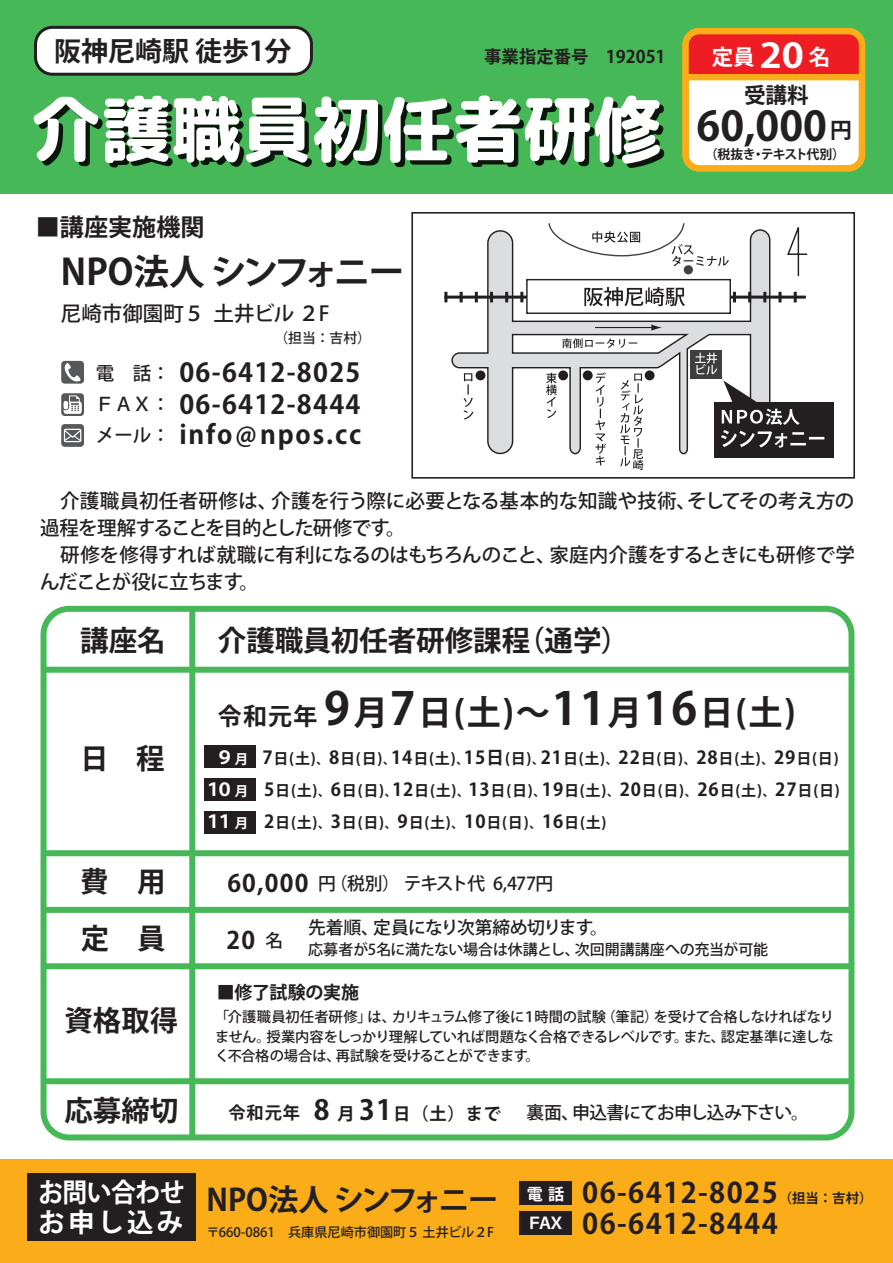
<style>
.page{position:relative;width:893px;height:1263px;background:#fff}
.page>*{position:absolute;margin:0;border:0;box-sizing:border-box;transform-origin:0 0}
.t1{font:700 40.5px "Koz Go Pro";color:#231f20}
.t2{font:700 35.7px "Koz Go Pro";letter-spacing:-.03em;color:#231f20}
.t3{font:700 34.2px "Koz Go Pro";color:#231f20}
.t4{font:700 30.3px "Koz Go Pro";letter-spacing:-.015em;color:#231f20}
.t5{font:700 28.5px "Koz Go Pro";color:#231f20}
.t6{font:700 28.05px/31.3px "Koz Go Pro";letter-spacing:.05em;color:#231f20}
.t7{font:700 27px "Koz Go Pro";color:#231f20}
.t8{font:700 26.4px "Koz Go Pro";letter-spacing:-.025em;color:#fff;scale:.94 1}
.t9{font:700 25.95px/32.4px "Koz Go Pro";letter-spacing:.05em;color:#231f20}
.t10{font:700 25.95px "Koz Go Pro";letter-spacing:.07em;color:#231f20}
.t11{font:700 24.15px "Koz Go Pro";color:#231f20}
.t12{font:700 24px "Koz Go Pro";color:#231f20}
.t13{font:700 21.6px/37.7px "Koz Go Pro";color:#fff;text-align:center}
.t14{font:500 20.55px "Koz Go Pro";color:#231f20}
.t15{font:500 19.5px/27px "Koz Go Pro";letter-spacing:-.02em;color:#231f20}
.t16{font:500 18.45px "Koz Go Pro";color:#231f20}
.t17{font:700 18px "Koz Go Pro";letter-spacing:-.025em;color:#231f20}
.t18{font:500 17.85px "Koz Go Pro";letter-spacing:-.05em;color:#231f20}
.t19{font:700 17.85px/31.2px "Koz Go Pro";color:#fff;text-align:right}
.t20{font:700 17.4px "Koz Go Pro";color:#231f20}
.t21{font:700 17.25px "Koz Go Pro";letter-spacing:.05em;color:#231f20}
.t22{font:700 16.05px/29.4px "Koz Go Pro";color:#fff}
.t23{font:700 15px/31.2px "Koz Go Pro";color:#231f20}
.t24{font:500 15px "Koz Go Pro";letter-spacing:-.01em;color:#231f20}
.t25{font:500 14.25px/19.5px "Koz Go Pro";letter-spacing:-.015em;color:#231f20;text-align:justify}
.t26{font:500 13.8px "Koz Go Pro";color:#231f20}
.t27{font:500 13.2px "Koz Go Pro";color:#231f20}
.t28{font:700 12.9px "Koz Go Pro";letter-spacing:-.07em;color:#231f20}
.s1{font-size:33.9px}
.s2{color:#231f20}
.s3{font-size:21.75px}
.s4{font-size:24px}
.s5{font-size:45px}
.s6{font-size:17.85px}
.s7{font-size:12px}
.s8{font-size:13.5px}
.s9{font-size:17.85px;color:#fff}
.s10{font-size:13.5px;color:#fff}
.s11{font-weight:700;font-size:24px}
.s12{font-weight:500;font-size:17.85px}
.s13{font-size:27.6px}
.s14{font-size:13.35px}
</style>
<div class="page">
<div style="left:0;top:0;width:893px;height:194px;background:#46b857"></div>
<div style="left:0;top:1160px;width:893px;height:103px;background:#faad19"></div>
<div style="left:686px;top:31px;width:176px;height:137px;background:#fff;border-radius:14px"></div>
<div style="left:689px;top:35px;width:169px;height:39px;background:#ee1d23"></div>
<div style="left:682px;top:28px;width:183px;height:144px;border:6px solid #faad19;border-radius:14px"></div>
<div style="left:36px;top:27px;width:275px;height:47px;background:#fff;border-radius:17px"></div>
<div style="left:34px;top:26px;width:279px;height:50px;border:3px solid #231f20;border-radius:17px"></div>
<div style="left:686px;top:74px;width:176px;height:6px;background:#faad19"></div>
<div style="left:41px;top:606px;width:813px;height:534px;border:6px solid #46b857;border-radius:26px"></div>
<div style="left:44px;top:667px;width:807px;height:6px;background:#46b857"></div>
<div style="left:44px;top:850px;width:807px;height:6px;background:#46b857"></div>
<div style="left:44px;top:907px;width:807px;height:6px;background:#46b857"></div>
<div style="left:44px;top:963px;width:807px;height:6px;background:#46b857"></div>
<div style="left:44px;top:1078px;width:807px;height:6px;background:#46b857"></div>
<div style="left:189px;top:609px;width:6px;height:528px;background:#46b857"></div>
<div style="left:61px;top:361px;width:23px;height:23px;background:#57585a;border-radius:4px"></div>
<svg style="left:64px;top:363px;width:17px;height:19px"></svg>
<div style="left:61px;top:393px;width:23px;height:23px;background:#57585a;border-radius:4px"></div>
<svg style="left:63px;top:395px;width:19px;height:19px"></svg>
<svg style="left:61px;top:424px;width:23px;height:23px"></svg>
<svg style="left:64px;top:429px;width:17px;height:13px"></svg>
<div style="left:411px;top:212px;width:444px;height:267px;background:#fff;border:2px solid #231f20"></div>
<svg style="left:620px;top:455px;width:23px;height:15px"></svg>
<svg style="left:451px;top:229px;width:320px;height:226px"></svg>
<div style="left:526px;top:279px;width:205px;height:35px;background:#fff;border:1px solid #231f20"></div>
<svg style="left:444px;top:287px;width:362px;height:19px"></svg>
<svg style="left:787px;top:227px;width:21px;height:50px"></svg>
<div style="left:714px;top:402px;width:120px;height:55px;background:#231f20"></div>
<div style="left:690px;top:350px;width:32px;height:29px;background:#3e3e3f"></div>
<svg style="left:695px;top:353px;width:129px;height:95px"></svg>
<hr style="left:595px;top:327px;width:58px;height:1px;background:#231f20">
<svg style="left:651px;top:324px;width:11px;height:7px"></svg>
<svg style="left:463px;top:373px;width:10px;height:47px"></svg>
<svg style="left:546px;top:373px;width:11px;height:45px"></svg>
<svg style="left:547px;top:223px;width:182px;height:51px"></svg>
<svg style="left:595px;top:372px;width:11px;height:94px"></svg>
<div style="left:27px;top:1173px;width:168px;height:67px;background:#231f20"></div>
<div style="left:519px;top:1182px;width:53px;height:23px;background:#231f20"></div>
<div style="left:519px;top:1211px;width:53px;height:23px;background:#231f20"></div>
<div style="left:204px;top:779px;width:52px;height:22px;background:#231f20"></div>
<div style="left:204px;top:746px;width:52px;height:22px;background:#231f20"></div>
<div style="left:204px;top:811px;width:52px;height:22px;background:#231f20"></div>
<svg style="left:34px;top:96px;width:630px;height:72px"></svg>
<h3 class="t7" style="left:54px;top:34px;width:239px">阪神尼崎駅 徒歩1分</h3>
<h3 class="t13" style="left:712px;top:40px;width:120px">定員 <span class="s1">20</span>名<span class="s2">受講料</span></h3>
<h1 class="t1" style="left:697px;top:100px;width:157px">60,000<span class="s3">円</span></h1>
<p class="t28" style="left:705px;top:146px;width:142px">（税抜き・テキスト代別）</p>
<p class="t20" style="left:484px;top:45px;width:183px">事業指定番号　192051</p>
<h3 class="t11" style="left:36px;top:212px;width:170px">■講座実施機関</h3>
<h2 class="t2" style="left:61px;top:249px;width:345px">NPO法人 シンフォニー</h2>
<h3 class="t14" style="left:61px;top:301px;width:270px">尼崎市御園町５ 土井ビル ２F</h3>
<p class="t16" style="left:96px;top:361px;width:75px">電　話：</p>
<p class="t16" style="left:96px;top:392px;width:75px">ＦＡＸ：</p>
<p class="t16" style="left:96px;top:423px;width:75px">メール：</p>
<p class="t26" style="left:274px;top:329px;width:98px">（担当：吉村）</p>
<h3 class="t9" style="left:179px;top:358px;width:182px">06-6412-8025<br>06-6412-8444</h3>
<h3 class="t10" style="left:179px;top:417px;width:183px">info@npos.cc</h3>
<h3 class="t15" style="left:40px;top:488px;width:816px">　介護職員初任者研修は、介護を行う際に必要となる基本的な知識や技術、そしてその考え方の過程を理解することを目的とした研修です。<br>　研修を修得すれば就職に有利になるのはもちろんのこと、家庭内介護をするときにも研修で学んだことが役に立ちます。</h3>
<h3 class="t5" style="left:80px;top:622px;width:87px">講座名</h3>
<h3 class="t5" style="left:218px;top:622px;width:413px">介護職員初任者研修課程（通学）</h3>
<h3 class="t5" style="left:80px;top:741px;width:86px">日　程</h3>
<h3 class="t3" style="left:218px;top:690px;width:579px"><span class="s4">令和元年</span> <span class="s5">9</span>月<span class="s5">7</span>日(土)～<span class="s5">11</span>月<span class="s5">16</span>日(土)</h3>
<p class="t23" style="left:262px;top:744px;width:579px"><span class="s6">7</span>日(土)<span class="s7">、</span><span class="s6">8</span>日(日)<span class="s7">、</span><span class="s6">14</span>日(土)<span class="s7">、</span><span class="s6">15日</span>(日)<span class="s7">、</span><span class="s6">21</span>日(土)<span class="s7">、</span><span class="s6">22</span>日(日)<span class="s7">、</span><span class="s6">28</span>日(土)<span class="s7">、</span><span class="s6">29</span>日(日)<br><span class="s6">5</span>日(土)<span class="s7">、</span><span class="s6">6</span>日(日)<span class="s7">、</span><span class="s6">12</span>日(土)<span class="s7">、</span><span class="s6">13</span>日(日)<span class="s7">、</span><span class="s6">19</span>日(土)<span class="s7">、</span><span class="s6">20</span>日(日)<span class="s7">、</span><span class="s6">26</span>日(土)<span class="s7">、</span><span class="s6">27</span>日(日)</p>
<p class="t19" style="left:204px;top:743px;width:45px">９<span class="s8">月<br></span>１０<span class="s8">月</span></p>
<p class="t23" style="left:204px;top:808px;width:404px"><span class="s9">１１</span><span class="s10">月</span> <span class="s6">2</span>日(土)<span class="s7">、</span><span class="s6">3</span>日(日)<span class="s7">、</span><span class="s6">9</span>日(土)<span class="s7">、</span><span class="s6">10</span>日(日)<span class="s7">、</span><span class="s6">16</span>日(土)</p>
<h3 class="t5" style="left:80px;top:863px;width:87px">費　用</h3>
<p class="t18" style="left:227px;top:872px;width:327px"><span class="s11">60,000</span> 円（税別） テキスト代 6,477円</p>
<h3 class="t5" style="left:81px;top:920px;width:86px">定　員</h3>
<p class="t18" style="left:308px;top:916px;width:319px">先着順、定員になり次第締め切ります。　</p>
<h3 class="t12" style="left:227px;top:924px;width:58px">20 <span class="s12">名</span></h3>
<p class="t24" style="left:308px;top:940px;width:462px">応募者が5名に満たない場合は休講とし、次回開講講座への充当が可能</p>
<h3 class="t5" style="left:64px;top:1002px;width:115px">資格取得</h3>
<p class="t17" style="left:217px;top:980px;width:144px">■修了試験の実施</p>
<p class="t25" style="left:215px;top:1008px;width:620px">「介護職員初任者研修」は、カリキュラム修了後に１時間の試験（筆記）を受けて合格しなければなりません。授業内容をしっかり理解していれば問題なく合格できるレベルです。また、認定基準に達しなく不合格の場合は、再試験を受けることができます。</p>
<h3 class="t5" style="left:64px;top:1092px;width:115px">応募締切</h3>
<p class="t21" style="left:228px;top:1103px;width:274px">令和元年 <span class="s13">8</span> 月 <span class="s13">31</span>日（土）まで</p>
<h3 class="t8" style="left:38px;top:1176px;width:157px">お問い合わせ</h3>
<p class="t27" style="left:38px;top:1223px;width:457px"><sup>お申し込み</sup> 〒660-0861　兵庫県尼崎市御園町５ 土井ビル２F</p>
<h3 class="t4" style="left:207px;top:1181px;width:293px">NPO法人シンフォニー</h3>
<p class="t18" style="left:526px;top:1101px;width:284px">裏面、申込書にてお申し込み下さい。</p>
<p class="t22" style="left:527px;top:1180px;width:39px">電話<br>ＦＡＸ</p>
<h3 class="t6" style="left:582px;top:1179px;width:292px">06-6412-8025<span class="s14">（担当：吉村）<br></span>06-6412-8444</h3>
</div>
